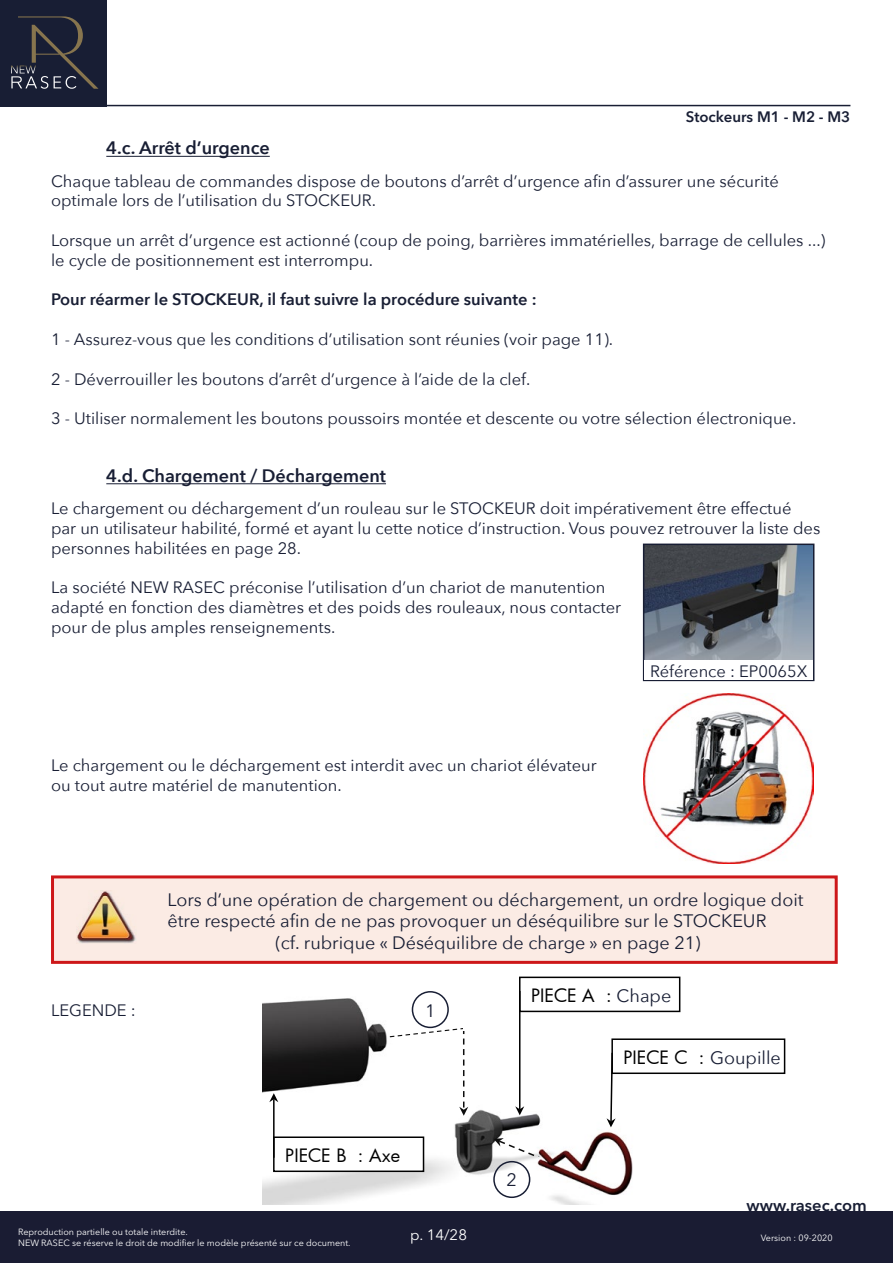
<style>
.page{position:relative;width:893px;height:1263px;background:#fff}
.page>*{position:absolute;margin:0;border:0;box-sizing:border-box;transform-origin:0 0}
.t1{font:18px "Avenir Next";color:#181e34}
.t2{font:600 18px "Avenir Next";color:#181e34}
.t3{font:18px "Futura";color:#000}
.t4{font:16.5px/19.8px "Avenir Next";color:#181e34}
.t5{font:600 16.5px "Avenir Next";color:#181e34}
.t6{font:600 16.5px "Avenir Next LT Pro";color:#181e34}
.t7{font:600 15px "Avenir Next LT Pro";color:#181e34}
.t8{font:15px "Avenir Next LT Pro";color:#fff}
.t9{font:9px/10.8px "Avenir Next LT Pro";color:#fff}
.s1{font-family:"Avenir Next";color:#181e34}
.s2{font-family:"Futura";color:#000}
</style>
<div class="page">
<div style="left:0;top:1212px;width:893px;height:51px;background:#1a1c33"></div>
<hr style="left:0;top:105px;width:850px;height:1px;background:#181e34">
<div style="left:0;top:0;width:106px;height:106px;background:#181e34"></div>
<svg style="left:11px;top:16px;width:87px;height:73px"></svg>
<img style="left:644px;top:693px;width:170px;height:170px">
<img style="left:646px;top:547px;width:165px;height:113px">
<div style="left:643px;top:544px;width:171px;height:137px;border:2px solid #181e34"></div>
<div style="left:644px;top:660px;width:169px;height:20px;background:#fff"></div>
<div style="left:51px;top:875px;width:787px;height:89px;background:#fbebe4;border:3px solid #cd1719"></div>
<img style="left:76px;top:890px;width:60px;height:54px">
<img style="left:263px;top:992px;width:371px;height:212px">
<svg style="left:389px;top:1024px;width:79px;height:92px"></svg>
<div style="left:274px;top:1137px;width:149px;height:34px;background:#fff"></div>
<hr style="left:273px;top:1099px;width:2px;height:59px;background:#000">
<svg style="left:269px;top:1093px;width:9px;height:9px"></svg>
<div style="left:273px;top:1136px;width:151px;height:36px;border:2px solid #000"></div>
<div style="left:520px;top:977px;width:160px;height:34px;background:#fff"></div>
<hr style="left:519px;top:991px;width:1px;height:118px;background:#000">
<svg style="left:515px;top:1106px;width:9px;height:9px"></svg>
<div style="left:519px;top:977px;width:161px;height:35px;border:2px solid #000"></div>
<div style="left:612px;top:1039px;width:173px;height:34px;background:#fff"></div>
<svg style="left:607px;top:1051px;width:9px;height:76px"></svg>
<div style="left:611px;top:1039px;width:174px;height:35px;border:2px solid #000"></div>
<div style="left:412px;top:991px;width:37px;height:37px;border:2px solid #181e34;border-radius:50%"></div>
<div style="left:493px;top:1161px;width:37px;height:37px;border:2px solid #181e34;border-radius:50%"></div>
<svg style="left:494px;top:1138px;width:50px;height:18px"></svg>
<hr style="left:106px;top:156px;width:164px;height:1px;background:#181e34">
<hr style="left:106px;top:483px;width:280px;height:1px;background:#181e34">
<p class="t7" style="left:686px;top:108px;width:166px">Stockeurs M1 - M2 - M3</p>
<p class="t2" style="left:106px;top:132px;width:165px">4.c. Arrêt d’urgence</p>
<p class="t4" style="left:51px;top:170px;width:729px">Chaque tableau de commandes dispose de boutons d’arrêt d’urgence afin d’assurer une sécurité optimale lors de l’utilisation du STOCKEUR.</p>
<p class="t4" style="left:51px;top:230px;width:776px">Lorsque un arrêt d’urgence est actionné (coup de poing, barrières immatérielles, barrage de cellules ...) le cycle de positionnement est interrompu.</p>
<p class="t5" style="left:51px;top:285px;width:487px">Pour réarmer le STOCKEUR, il faut suivre la procédure suivante :</p>
<p class="t4" style="left:51px;top:329px;width:564px">1 - Assurez-vous que les conditions d’utilisation sont réunies (voir page 11).</p>
<p class="t4" style="left:51px;top:368px;width:481px">2 - Déverrouiller les boutons d’arrêt d’urgence à l’aide de la clef.</p>
<p class="t4" style="left:51px;top:408px;width:747px">3 - Utiliser normalement les boutons poussoirs montée et descente ou votre sélection électronique.</p>
<p class="t2" style="left:106px;top:460px;width:281px">4.d. Chargement / Déchargement</p>
<p class="t4" style="left:51px;top:498px;width:771px">Le chargement ou déchargement d’un rouleau sur le STOCKEUR doit impérativement être effectué par un utilisateur habilité, formé et ayant lu cette notice d’instruction. Vous pouvez retrouver la liste des personnes habilitées en page 28.</p>
<p class="t4" style="left:51px;top:577px;width:571px">La société NEW RASEC préconise l’utilisation d’un chariot de manutention adapté en fonction des diamètres et des poids des rouleaux, nous contacter pour de plus amples renseignements.</p>
<p class="t4" style="left:51px;top:755px;width:547px">Le chargement ou le déchargement est interdit avec un chariot élévateur ou tout autre matériel de manutention.</p>
<p class="t4" style="left:650px;top:660px;width:159px">Référence : EP0065X</p>
<p class="t4" style="left:51px;top:999px;width:86px">LEGENDE :</p>
<p class="t1" style="left:168px;top:884px;width:638px">Lors d’une opération de chargement ou déchargement, un ordre logique doit</p>
<p class="t1" style="left:168px;top:906px;width:600px">être respecté afin de ne pas provoquer un déséquilibre sur le STOCKEUR</p>
<p class="t1" style="left:276px;top:927px;width:427px">(cf. rubrique « Déséquilibre de charge » en page 21)</p>
<p class="t1" style="left:425px;top:995px;width:12px">1</p>
<p class="t3" style="left:285px;top:1143px;width:116px">PIECE B : Axe</p>
<p class="t3" style="left:531px;top:983px;width:142px">PIECE A : <span class="s1">Chape</span></p>
<p class="t1" style="left:624px;top:1043px;width:159px"><span class="s2">PIECE C :</span> Goupille</p>
<p class="t1" style="left:507px;top:1165px;width:12px">2</p>
<p class="t6" style="left:746px;top:1195px;width:122px">www.rasec.com</p>
<p class="t9" style="left:18px;top:1227px;width:334px">Reproduction partielle ou totale interdite.<br>NEW RASEC se réserve le droit de modifier le modèle présenté sur ce document.</p>
<p class="t8" style="left:410px;top:1226px;width:58px">p. 14/28</p>
<p class="t9" style="left:761px;top:1232px;width:73px">Version : 09-2020</p>
</div>
